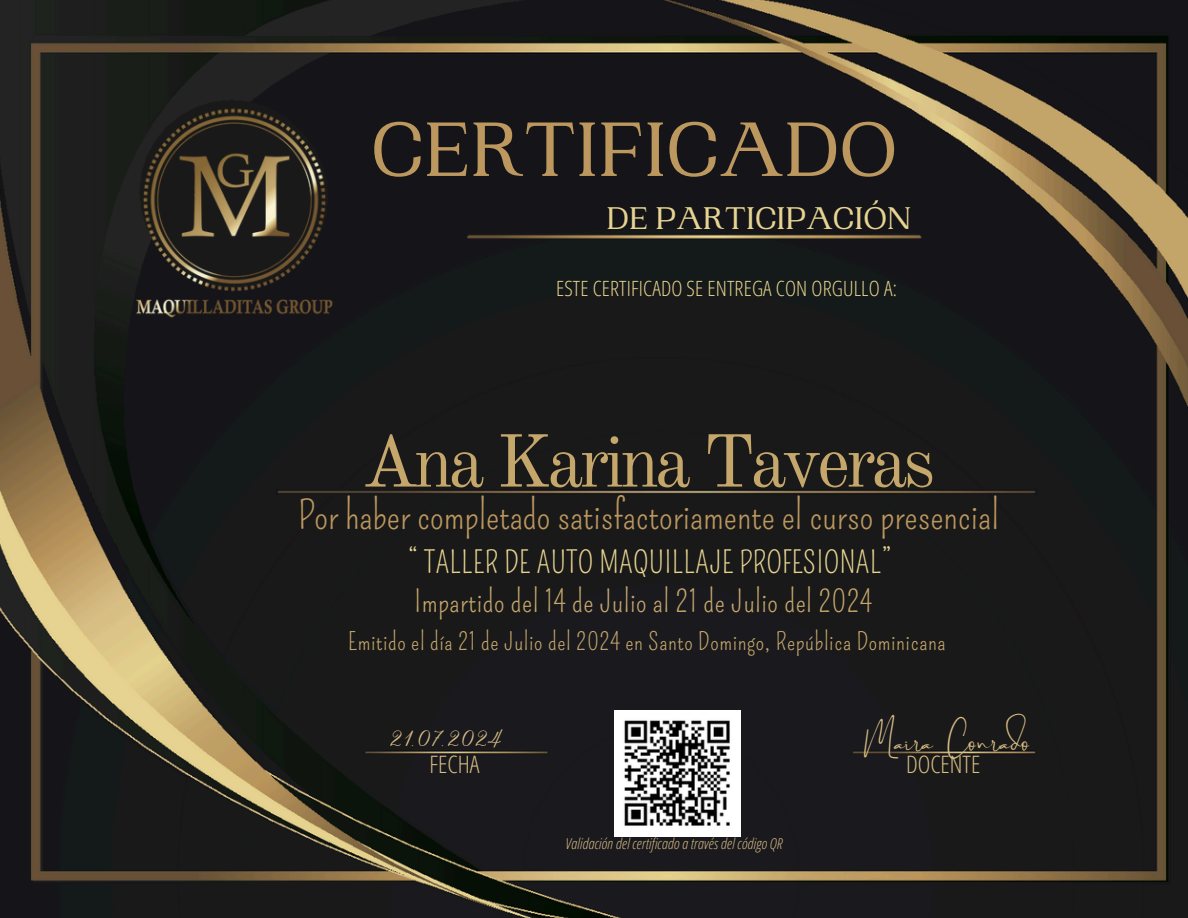
<style>
.page{position:relative;width:1188px;height:918px;background:#fff}
.page>*{position:absolute;margin:0;border:0;box-sizing:border-box;transform-origin:0 0}
.t1{font:500 81px "PP Woodland";color:#bc975e}
.t2{font:73.5px "Old Standard";letter-spacing:-.065em;color:#c5a76c}
.t3{font:39px "Pompiere";color:#bc975e}
.t4{font:500 33px "PP Woodland";color:#e7d491}
.t5{font:31.65px "Brilliant Signature 1";letter-spacing:.03em;color:#d9be85}
.t6{font:30px/39.3px "Pompiere";letter-spacing:.015em;color:#c5a76c}
.t7{font:24px "Pompiere";letter-spacing:.025em;color:#c5a76c}
.t8{font:300 24px "Open Sans Condensed";color:#d9be85}
.t9{font:22.5px "Stoic";letter-spacing:.08em;color:#d9be85}
.t10{font:300 21px "Open Sans Condensed";letter-spacing:.005em;color:#e7d491}
.t11{font:italic 300 15px "Open Sans Condensed";letter-spacing:.005em;color:#d9be85}
.s1{color:#e7d491}
</style>
<div class="page">
<img style="left:0;top:0;width:1188px;height:918px">
<img style="left:100px;top:102px;width:270px;height:216px">
<img style="left:614px;top:710px;width:126px;height:126px">
<p class="t1" style="left:371px;top:103px;width:528px">CERTIFICADO</p>
<p class="t4" style="left:607px;top:199px;width:306px">DE PARTICIPACIÓN</p>
<h4 class="t10" style="left:556px;top:273px;width:342px">ESTE CERTIFICADO SE ENTREGA CON ORGULLO A:</h4>
<h6 class="t2" style="left:362px;top:417px;width:575px">Ana Karina Taveras</h6>
<h5 class="t3" style="left:298px;top:492px;width:702px">Por haber completado satisfactoriamente el curso presencial</h5>
<h3 class="t6" style="left:408px;top:543px;width:485px"><span class="s1">“ TALLER DE AUTO MAQUILLAJE PROFESIONAL”<br></span>Impartido del 14 de Julio al 21 de Julio del 2024</h3>
<p class="t7" style="left:348px;top:627px;width:599px">Emitido el día 21 de Julio del 2024 en Santo Domingo, República Dominicana</p>
<h6 class="t5" style="left:863px;top:725px;width:168px">Maira Conrado</h6>
<h5 class="t9" style="left:389px;top:728px;width:114px">21.07.2024</h5>
<p class="t8" style="left:429px;top:747px;width:52px">FECHA</p>
<h2 class="t8" style="left:906px;top:747px;width:76px">DOCENTE</h2>
<p class="t11" style="left:566px;top:833px;width:218px">Validación del certificado a través del código QR</p>
</div>
